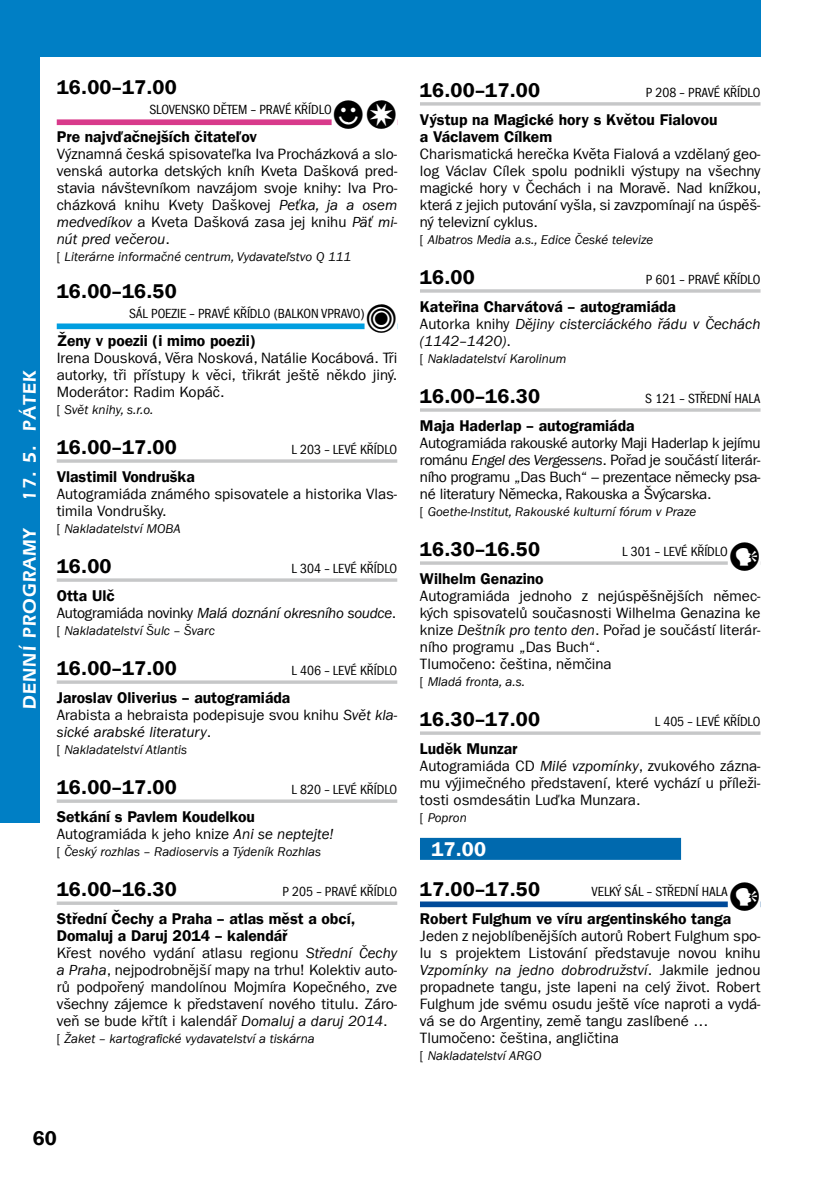
<style>
.page{position:relative;width:840px;height:1191px;background:#fff}
.page>*{position:absolute;margin:0;border:0;box-sizing:border-box;transform-origin:0 0}
.t1{font:20px "Franklin Gothic LT Com Dm";letter-spacing:.01em;color:#000}
.t2{font:20px "Franklin Gothic LT Com Dm";color:#fff}
.t3{font:600 19px "Eras IT Cby BTCE";letter-spacing:.06em;color:#fff}
.t4{font:15.6px/17px "Franklin Gothic LT Com Dm";color:#000}
.t5{font:15px/17px "Franklin Gothic LT Com";color:#000;text-align:justify}
.t6{font:italic 15px/17px "Franklin Gothic LT Com";color:#000}
.t7{font:italic 15px "Franklin Gothic LT Com";letter-spacing:-.02em;color:#000}
.t8{font:condensed 13.6px "Franklin Gothic LT Com";letter-spacing:-.005em;color:#000}
.t9{font:italic 13px "Franklin Gothic LT Com";color:#000}
.s1{font-family:"PIKTO";font-stretch:normal;font-size:20px}
.s2{font-style:italic}
.s3{font-style:normal}
</style>
<div class="page">
<div style="left:0;top:0;width:40px;height:822px;background:#007fc5"></div>
<div style="left:0;top:0;width:760px;height:57px;background:#007fc5"></div>
<div style="left:57px;top:119px;width:340px;height:6px;background:#d83a8b"></div>
<div style="left:331px;top:117px;width:66px;height:10px;background:#fff"></div>
<div style="left:57px;top:323px;width:340px;height:6px;background:#009ee0"></div>
<div style="left:364px;top:321px;width:33px;height:10px;background:#fff"></div>
<hr style="left:57px;top:459px;width:340px;height:4px;background:#cdcece">
<svg style="left:57px;top:578px;width:340px;height:4px"></svg>
<svg style="left:57px;top:680px;width:340px;height:4px"></svg>
<svg style="left:57px;top:799px;width:340px;height:4px"></svg>
<svg style="left:57px;top:901px;width:340px;height:4px"></svg>
<svg style="left:420px;top:102px;width:340px;height:4px"></svg>
<hr style="left:420px;top:289px;width:340px;height:4px;background:#cdcecf">
<hr style="left:420px;top:408px;width:340px;height:4px;background:#cdcecf">
<svg style="left:420px;top:561px;width:307px;height:4px"></svg>
<svg style="left:420px;top:731px;width:340px;height:4px"></svg>
<div style="left:420px;top:838px;width:260px;height:22px;background:#0069ae"></div>
<div style="left:420px;top:901px;width:340px;height:6px;background:#004a99"></div>
<div style="left:727px;top:899px;width:33px;height:10px;background:#fff"></div>
<p class="t3" style="left:18px;top:501px;width:132px;rotate:-90deg">17. 5. PÁTEK</p>
<p class="t3" style="left:18px;top:709px;width:183px;rotate:-90deg">DENNÍ PROGRAMY</p>
<h1 class="t1" style="left:57px;top:75px;width:122px">16.00–17.00</h1>
<p class="t8" style="left:149px;top:102px;width:249px">SLOVENSKO DĚTEM – PRAVÉ KŘÍDLO<span class="s1">21</span></p>
<p class="t4" style="left:57px;top:128px;width:202px">Pre najvďačnejších čitateľov</p>
<p class="t5" style="left:57px;top:145px;width:342px">Významná česká spisovateľka Iva Procházková a slo&shy;venská autorka detských kníh Kveta Dašková pred&shy;stavia návštevníkom navzájom svoje knihy: Iva Pro&shy;cházková knihu Kvety Daškovej <span class="s2">Peťka, ja a osem medvedíkov</span> a Kveta Dašková zasa jej knihu <span class="s2">Päť mi&shy;nút pred večerou</span>.</p>
<p class="t9" style="left:57px;top:249px;width:296px"><span class="s3">[</span> Literárne informačné centrum, Vydavateľstvo Q 111</p>
<h1 class="t1" style="left:57px;top:279px;width:122px">16.00–16.50</h1>
<p class="t8" style="left:129px;top:306px;width:269px">SÁL POEZIE – PRAVÉ KŘÍDLO (BALKON VPRAVO)<span class="s1">5</span></p>
<p class="t4" style="left:57px;top:332px;width:200px">Ženy v poezii (i mimo poezii)</p>
<p class="t5" style="left:57px;top:349px;width:342px">Irena Dousková, Věra Nosková, Natálie Kocábová. Tři autorky, tři přístupy k věci, třikrát ještě někdo jiný.<br>Moderátor: Radim Kopáč.</p>
<p class="t9" style="left:57px;top:402px;width:98px"><span class="s3">[</span> Svět knihy, s.r.o.</p>
<h1 class="t1" style="left:57px;top:435px;width:122px">16.00–17.00</h1>
<p class="t8" style="left:291px;top:441px;width:107px">L 203 – LEVÉ KŘÍDLO</p>
<p class="t4" style="left:57px;top:468px;width:139px">Vlastimil Vondruška</p>
<p class="t5" style="left:57px;top:485px;width:342px">Autogramiáda známého spisovatele a historika Vlas&shy;timila Vondrušky.</p>
<p class="t9" style="left:57px;top:521px;width:125px"><span class="s3">[</span> Nakladatelství MOBA</p>
<h1 class="t1" style="left:57px;top:554px;width:56px">16.00</h1>
<p class="t8" style="left:291px;top:560px;width:107px">L 304 – LEVÉ KŘÍDLO</p>
<p class="t4" style="left:57px;top:587px;width:60px">Otta Ulč</p>
<p class="t7" style="left:57px;top:604px;width:341px"><span class="s3">Autogramiáda novinky</span> Malá doznání okresního soudce<span class="s3">.</span></p>
<p class="t9" style="left:57px;top:623px;width:160px"><span class="s3">[</span> Nakladatelství Šulc – Švarc</p>
<h1 class="t1" style="left:57px;top:656px;width:122px">16.00–17.00</h1>
<p class="t8" style="left:291px;top:662px;width:107px">L 406 – LEVÉ KŘÍDLO</p>
<p class="t4" style="left:57px;top:689px;width:235px">Jaroslav Oliverius – autogramiáda</p>
<p class="t5" style="left:57px;top:706px;width:342px">Arabista a hebraista podepisuje svou knihu <span class="s2">Svět kla&shy;sické arabské literatury</span>.</p>
<p class="t9" style="left:57px;top:742px;width:132px"><span class="s3">[</span> Nakladatelství Atlantis</p>
<h1 class="t1" style="left:57px;top:775px;width:122px">16.00–17.00</h1>
<p class="t8" style="left:291px;top:781px;width:107px">L 820 – LEVÉ KŘÍDLO</p>
<p class="t4" style="left:57px;top:808px;width:199px">Setkání s Pavlem Koudelkou</p>
<p class="t5" style="left:57px;top:825px;width:278px">Autogramiáda k jeho knize <span class="s2">Ani se neptejte!</span></p>
<p class="t9" style="left:57px;top:844px;width:266px"><span class="s3">[</span> Český rozhlas – Radioservis a Týdeník Rozhlas</p>
<h1 class="t1" style="left:57px;top:877px;width:122px">16.00–16.30</h1>
<p class="t8" style="left:282px;top:883px;width:116px">P 205 – PRAVÉ KŘÍDLO</p>
<p class="t4" style="left:57px;top:910px;width:300px">Střední Čechy a Praha – atlas měst a obcí,<br>Domaluj a Daruj 2014 – kalendář</p>
<p class="t5" style="left:57px;top:944px;width:342px">Křest nového vydání atlasu regionu <span class="s2">Střední Čechy a Praha</span>, nejpodrobnější mapy na trhu! Kolektiv auto&shy;rů podpořený mandolínou Mojmíra Kopečného, zve všechny zájemce k představení nového titulu. Záro&shy;veň se bude křtít i kalendář <span class="s2">Domaluj a daruj 2014</span>.</p>
<p class="t9" style="left:57px;top:1031px;width:259px"><span class="s3">[</span> Žaket – kartografické vydavatelství a tiskárna</p>
<h1 class="t1" style="left:420px;top:78px;width:121px">16.00–17.00</h1>
<p class="t8" style="left:645px;top:84px;width:116px">P 208 – PRAVÉ KŘÍDLO</p>
<p class="t4" style="left:420px;top:111px;width:299px">Výstup na Magické hory s Květou Fialovou a Václavem Cílkem</p>
<p class="t5" style="left:420px;top:145px;width:342px">Charismatická herečka Květa Fialová a vzdělaný geo&shy;log Václav Cílek spolu podnikli výstupy na všechny magické hory v Čechách i na Moravě. Nad knížkou, která z jejich putování vyšla, si zavzpomínají na úspěš&shy;ný televizní cyklus.</p>
<p class="t9" style="left:420px;top:232px;width:235px"><span class="s3">[</span> Albatros Media a.s., Edice České televize</p>
<h1 class="t1" style="left:420px;top:265px;width:56px">16.00</h1>
<p class="t8" style="left:645px;top:271px;width:116px">P 601 – PRAVÉ KŘÍDLO</p>
<p class="t4" style="left:420px;top:298px;width:257px">Kateřina Charvátová – autogramiáda</p>
<p class="t6" style="left:420px;top:315px;width:342px"><span class="s3">Autorka knihy</span> Dějiny cisterciáckého řádu v Čechách (1142–1420)<span class="s3">.</span></p>
<p class="t9" style="left:420px;top:351px;width:148px"><span class="s3">[</span> Nakladatelství Karolinum</p>
<h1 class="t1" style="left:420px;top:384px;width:121px">16.00–16.30</h1>
<p class="t8" style="left:644px;top:390px;width:117px">S 121 – STŘEDNÍ HALA</p>
<p class="t4" style="left:420px;top:417px;width:216px">Maja Haderlap – autogramiáda</p>
<p class="t5" style="left:420px;top:434px;width:342px">Autogramiáda rakouské autorky Maji Haderlap k jejímu románu <span class="s2">Engel des Vergessens</span>. Pořad je součástí literár&shy;ního programu „Das Buch“ – prezentace německy psa&shy;né literatury Německa, Rakouska a Švýcarska.</p>
<p class="t9" style="left:420px;top:504px;width:278px"><span class="s3">[</span> Goethe-Institut, Rakouské kulturní fórum v Praze</p>
<h1 class="t1" style="left:420px;top:537px;width:121px">16.30–16.50</h1>
<p class="t8" style="left:622px;top:543px;width:140px">L 301 – LEVÉ KŘÍDLO<span class="s1">3</span></p>
<p class="t4" style="left:420px;top:570px;width:125px">Wilhelm Genazino</p>
<p class="t5" style="left:420px;top:587px;width:342px;text-align:left">Autogramiáda jednoho z nejúspěšnějších němec&shy;kých spisovatelů současnosti Wilhelma Genazina ke knize <span class="s2">Deštník pro tento den</span>. Pořad je součástí literár&shy;ního programu „Das Buch“.<br>Tlumočeno: čeština, němčina</p>
<p class="t9" style="left:420px;top:674px;width:106px"><span class="s3">[</span> Mladá fronta, a.s.</p>
<h1 class="t1" style="left:420px;top:707px;width:121px">16.30–17.00</h1>
<p class="t8" style="left:654px;top:713px;width:107px">L 405 – LEVÉ KŘÍDLO</p>
<p class="t4" style="left:420px;top:740px;width:99px">Luděk Munzar</p>
<p class="t5" style="left:420px;top:757px;width:342px">Autogramiáda CD <span class="s2">Milé vzpomínky</span>, zvukového zázna&shy;mu výjimečného představení, které vychází u příleži&shy;tosti osmdesátin Luďka Munzara.</p>
<p class="t9" style="left:420px;top:810px;width:48px"><span class="s3">[</span> Popron</p>
<h1 class="t2" style="left:431px;top:837px;width:56px">17.00</h1>
<h1 class="t1" style="left:420px;top:877px;width:122px">17.00–17.50</h1>
<p class="t8" style="left:591px;top:883px;width:170px">VELKÝ SÁL – STŘEDNÍ HALA<span class="s1">3</span></p>
<p class="t4" style="left:420px;top:910px;width:312px">Robert Fulghum ve víru argentinského tanga</p>
<p class="t5" style="left:420px;top:927px;width:342px;text-align:left">Jeden z nejoblíbenějších autorů Robert Fulghum spo&shy;lu s projektem Listování představuje novou knihu <span class="s2">Vzpomínky na jedno dobrodružství</span>. Jakmile jednou propadnete tangu, jste lapeni na celý život. Robert Fulghum jde svému osudu ještě více naproti a vydá&shy;vá se do Argentiny, země tangu zaslíbené … Tlumočeno: čeština, angličtina</p>
<p class="t9" style="left:420px;top:1048px;width:123px"><span class="s3">[</span> Nakladatelství ARGO</p>
<h1 class="t1" style="left:33px;top:1126px;width:25px">60</h1>
</div>
